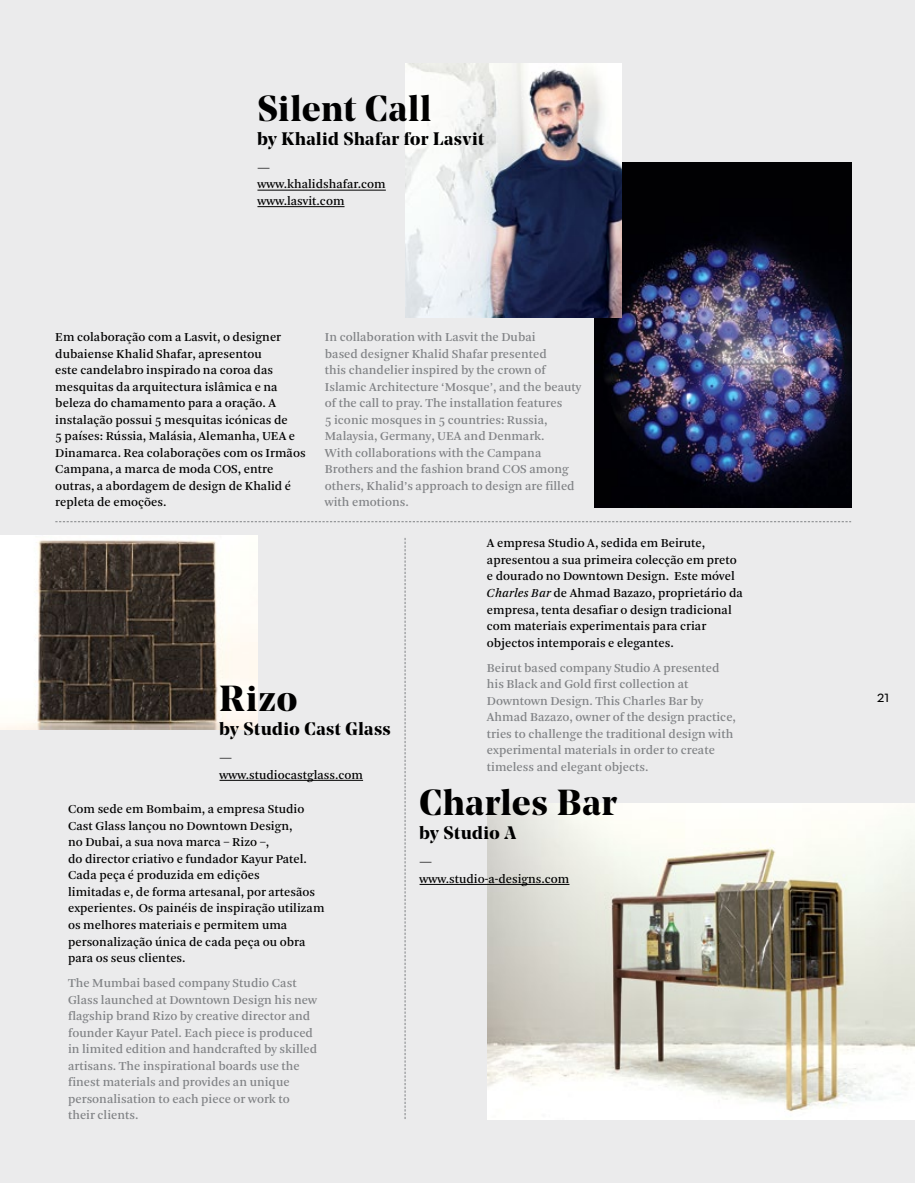
<style>
.page{position:relative;width:915px;height:1183px;background:#fff}
.page>*{position:absolute;margin:0;border:0;box-sizing:border-box;transform-origin:0 0}
.t1{font:700 36px "Noe Display";letter-spacing:.02em;color:#000}
.t2{font:700 18px "Noe Display";letter-spacing:.025em;color:#000}
.t3{font:16.5px "Neutraface Text";color:#000}
.t4{font:12.75px/16.5px "Arnhem";color:#000}
.t5{font:12.75px/16.5px "Arnhem";color:#808285}
.s1{font-style:italic}
</style>
<div class="page">
<div style="left:0;top:0;width:914px;height:1182px;background:#ebebec"></div>
<img style="left:487px;top:803px;width:427px;height:315px">
<hr style="left:419px;top:883px;width:150px;height:1px;background:#000">
<svg style="left:55px;top:521px;width:795px;height:1px"></svg>
<svg style="left:404px;top:538px;width:1px;height:580px"></svg>
<img style="left:594px;top:162px;width:256px;height:345px">
<img style="left:0;top:535px;width:257px;height:194px">
<hr style="left:219px;top:779px;width:144px;height:1px;background:#000">
<img style="left:405px;top:64px;width:216px;height:254px">
<hr style="left:257px;top:190px;width:128px;height:1px;background:#000">
<hr style="left:257px;top:206px;width:87px;height:1px;background:#000">
<h1 class="t1" style="left:257px;top:85px;width:175px">Silent Call</h1>
<h2 class="t2" style="left:257px;top:127px;width:228px">by Khalid Shafar for Lasvit</h2>
<p class="t4" style="left:257px;top:160px;width:130px">— www.khalidshafar.com www.lasvit.com</p>
<p class="t4" style="left:55px;top:329px;width:252px">Em colaboração com a Lasvit, o designer dubaiense Khalid Shafar, apresentou<br>este candelabro inspirado na coroa das mesquitas da arquitectura islâmica e na beleza do chamamento para a oração. A instalação possui 5 mesquitas icónicas de<br>5 países: Rússia, Malásia, Alemanha, UEA e Dinamarca. Rea colaborações com os Irmãos Campana, a marca de moda COS, entre outras, a abordagem de design de Khalid é repleta de emoções.</p>
<p class="t5" style="left:325px;top:329px;width:258px">In collaboration with Lasvit the Dubai<br>based designer Khalid Shafar presented<br>this chandelier inspired by the crown of Islamic Architecture ‘Mosque’, and the beauty of the call to pray. The installation features<br>5 iconic mosques in 5 countries: Russia, Malaysia, Germany, UEA and Denmark.<br>With collaborations with the Campana Brothers and the fashion brand COS among others, Khalid’s approach to design are filled with emotions.</p>
<h1 class="t1" style="left:219px;top:675px;width:79px">Rizo</h1>
<h2 class="t2" style="left:219px;top:717px;width:173px">by Studio Cast Glass</h2>
<p class="t4" style="left:219px;top:749px;width:145px">— www.studiocastglass.com</p>
<p class="t4" style="left:68px;top:801px;width:258px">Com sede em Bombaim, a empresa Studio Cast Glass lançou no Downtown Design,<br>no Dubai, a sua nova marca – Rizo –,<br>do director criativo e fundador Kayur Patel.<br>Cada peça é produzida em edições<br>limitadas e, de forma artesanal, por artesãos experientes. Os painéis de inspiração utilizam os melhores materiais e permitem uma personalização única de cada peça ou obra para os seus clientes.</p>
<p class="t5" style="left:68px;top:974px;width:250px">The Mumbai based company Studio Cast Glass launched at Downtown Design his new flagship brand Rizo by creative director and founder Kayur Patel. Each piece is produced in limited edition and handcrafted by skilled artisans. The inspirational boards use the finest materials and provides an unique personalisation to each piece or work to their clients.</p>
<p class="t4" style="left:486px;top:535px;width:257px">A empresa Studio A, sedida em Beirute, apresentou a sua primeira colecção em preto e dourado no Downtown Design. Este móvel <span class="s1">Charles Bar</span> de Ahmad Bazazo, proprietário da empresa, tenta desafiar o design tradicional com materiais experimentais para criar objectos intemporais e elegantes.</p>
<p class="t5" style="left:486px;top:659px;width:250px">Beirut based company Studio A presented his Black and Gold first collection at Downtown Design. This Charles Bar by Ahmad Bazazo, owner of the design practice, tries to challenge the traditional design with experimental materials in order to create timeless and elegant objects.</p>
<h1 class="t1" style="left:419px;top:779px;width:199px">Charles Bar</h1>
<h2 class="t2" style="left:419px;top:821px;width:98px">by Studio A</h2>
<p class="t4" style="left:419px;top:853px;width:151px">— www.studio-a-designs.com</p>
<p class="t3" style="left:876px;top:686px;width:14px">21</p>
</div>
